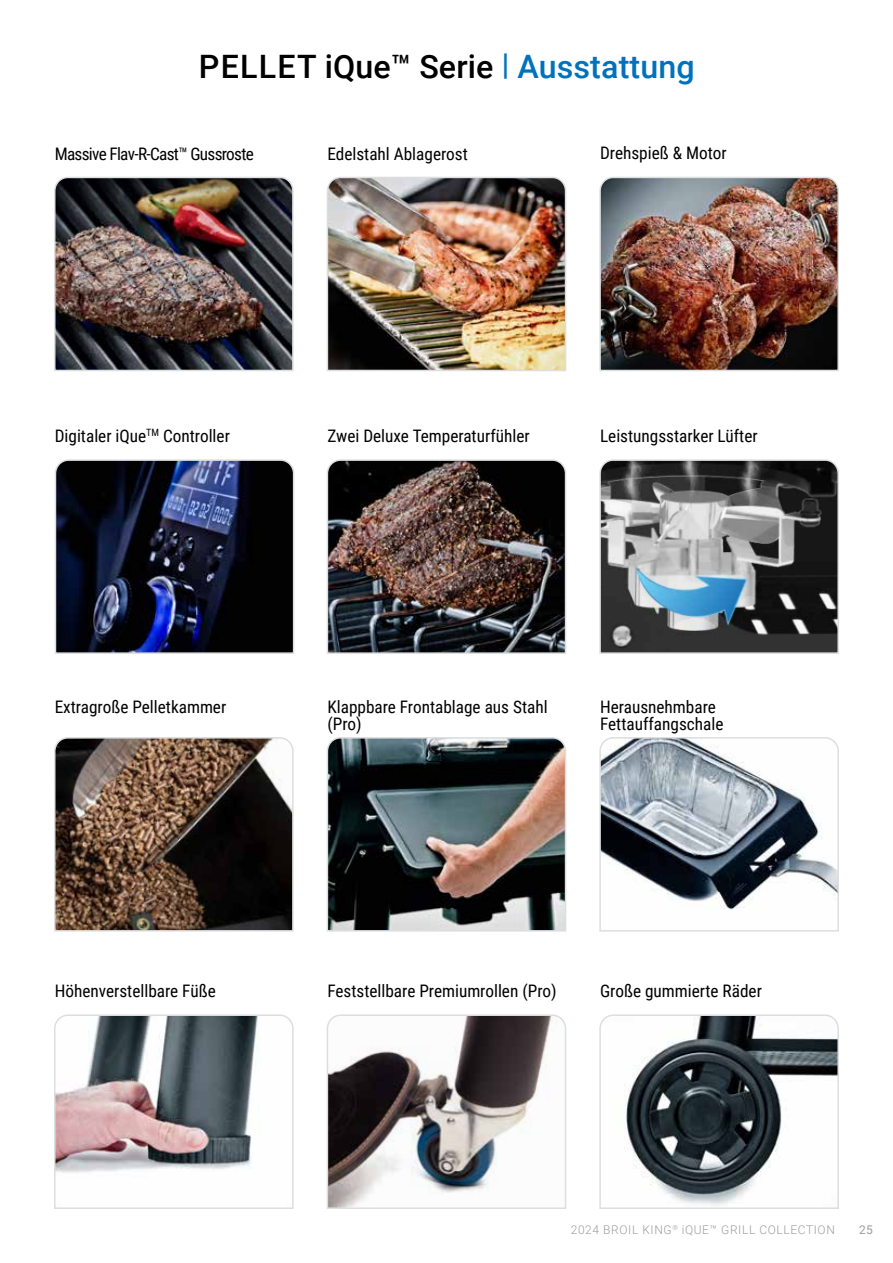
<style>
.page{position:relative;width:893px;height:1263px;background:#fff}
.page>*{position:absolute;margin:0;border:0;box-sizing:border-box;transform-origin:0 0}
.t1{font:500 32.25px "Roboto";letter-spacing:.005em;color:#000}
.t2{font:17.25px/17.2px "Roboto Condensed";color:#000}
.t3{font:17.25px "Roboto Condensed";letter-spacing:-.04em;color:#000}
.t4{font:300 12px "Roboto";letter-spacing:.05em;color:#9d9d9c}
.t5{font:12px "Roboto";color:#9d9d9c}
.s1{font-size:30px;color:#0072bb}
.s2{color:#0072bb}
</style>
<div class="page">
<img style="left:326px;top:737px;width:241px;height:195px">
<svg style="left:599px;top:1014px;width:240px;height:195px"></svg>
<svg style="left:599px;top:737px;width:240px;height:195px"></svg>
<img style="left:326px;top:459px;width:241px;height:195px">
<svg style="left:599px;top:459px;width:240px;height:195px;background:#656a6d"></svg>
<img style="left:599px;top:177px;width:240px;height:194px">
<img style="left:54px;top:177px;width:240px;height:194px">
<svg style="left:54px;top:1014px;width:240px;height:195px"></svg>
<img style="left:54px;top:737px;width:240px;height:195px">
<img style="left:55px;top:459px;width:240px;height:195px">
<svg style="left:326px;top:1014px;width:241px;height:195px"></svg>
<img style="left:326px;top:177px;width:241px;height:194px">
<h1 class="t1" style="left:199px;top:44px;width:497px">PELLET iQue™ Serie <span class="s1">|</span> <span class="s2">Ausstattung</span></h1>
<p class="t3" style="left:55px;top:141px;width:201px">Massive Flav-R-Cast™ Gussroste</p>
<p class="t2" style="left:327px;top:144px;width:142px">Edelstahl Ablagerost</p>
<p class="t2" style="left:600px;top:144px;width:128px">Drehspieß &amp; Motor</p>
<p class="t2" style="left:55px;top:427px;width:177px">Digitaler iQue<sup>TM</sup> Controller</p>
<p class="t2" style="left:327px;top:427px;width:204px">Zwei Deluxe Temperaturfühler</p>
<p class="t2" style="left:600px;top:427px;width:159px">Leistungsstarker Lüfter</p>
<p class="t2" style="left:55px;top:697px;width:173px">Extragroße Pelletkammer</p>
<p class="t2" style="left:55px;top:982px;width:163px">Höhenverstellbare Füße</p>
<p class="t2" style="left:327px;top:697px;width:222px">Klappbare Frontablage aus Stahl (Pro)</p>
<p class="t2" style="left:600px;top:697px;width:125px">Herausnehmbare<br>Fettauffangschale</p>
<p class="t2" style="left:327px;top:982px;width:231px">Feststellbare Premiumrollen (Pro)</p>
<p class="t2" style="left:600px;top:982px;width:163px">Große gummierte Räder</p>
<p class="t4" style="left:571px;top:1221px;width:266px">2024 BROIL KING<sup>®</sup> iQUE™ GRILL COLLECTION</p>
<p class="t5" style="left:859px;top:1221px;width:15px">25</p>
</div>
